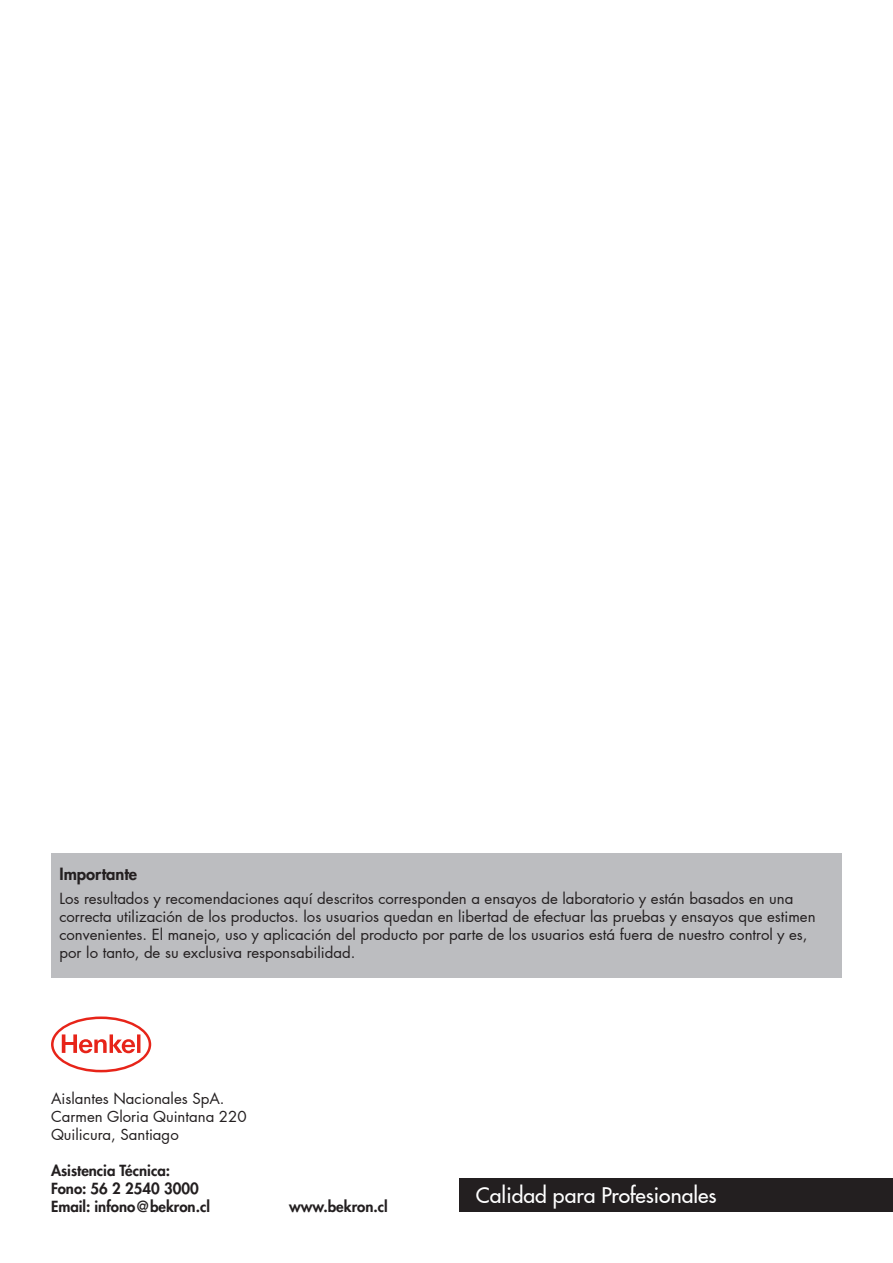
<style>
.page{position:relative;width:893px;height:1263px;background:#fff}
.page>*{position:absolute;margin:0;border:0;box-sizing:border-box;transform-origin:0 0}
.t1{font:500 21.15px "Futura LT Pro";color:#fff}
.t2{font:800 16.5px "Futura LT Pro";color:#231f20}
.t3{font:15px/18px "Futura LT Pro";color:#231f20}
.t4{font:800 15px/18px "Futura LT Pro";color:#231f20}
</style>
<div class="page">
<div style="left:51px;top:854px;width:791px;height:124px;background:#bcbdc0"></div>
<svg style="left:51px;top:1016px;width:100px;height:56px"></svg>
<div style="left:459px;top:1178px;width:434px;height:34px;background:#231f20"></div>
<p class="t2" style="left:60px;top:861px;width:79px">Importante</p>
<p class="t3" style="left:60px;top:889px;width:758px">Los resultados y recomendaciones aquí descritos corresponden a ensayos de laboratorio y están basados en una correcta utilización de los productos. los usuarios quedan en libertad de efectuar las pruebas y ensayos que estimen convenientes. El manejo, uso y aplicación del producto por parte de los usuarios está fuera de nuestro control y es, por lo tanto, de su exclusiva responsabilidad.</p>
<p class="t3" style="left:51px;top:1089px;width:197px">Aislantes Nacionales SpA.<br>Carmen Gloria Quintana 220<br>Quilicura, Santiago</p>
<p class="t4" style="left:51px;top:1161px;width:160px">Asistencia Técnica:<br>Fono: 56 2 2540 3000<br>Email: infono@bekron.cl</p>
<p class="t4" style="left:289px;top:1197px;width:100px">www.bekron.cl</p>
<h1 class="t1" style="left:476px;top:1179px;width:242px">Calidad para Profesionales</h1>
</div>
